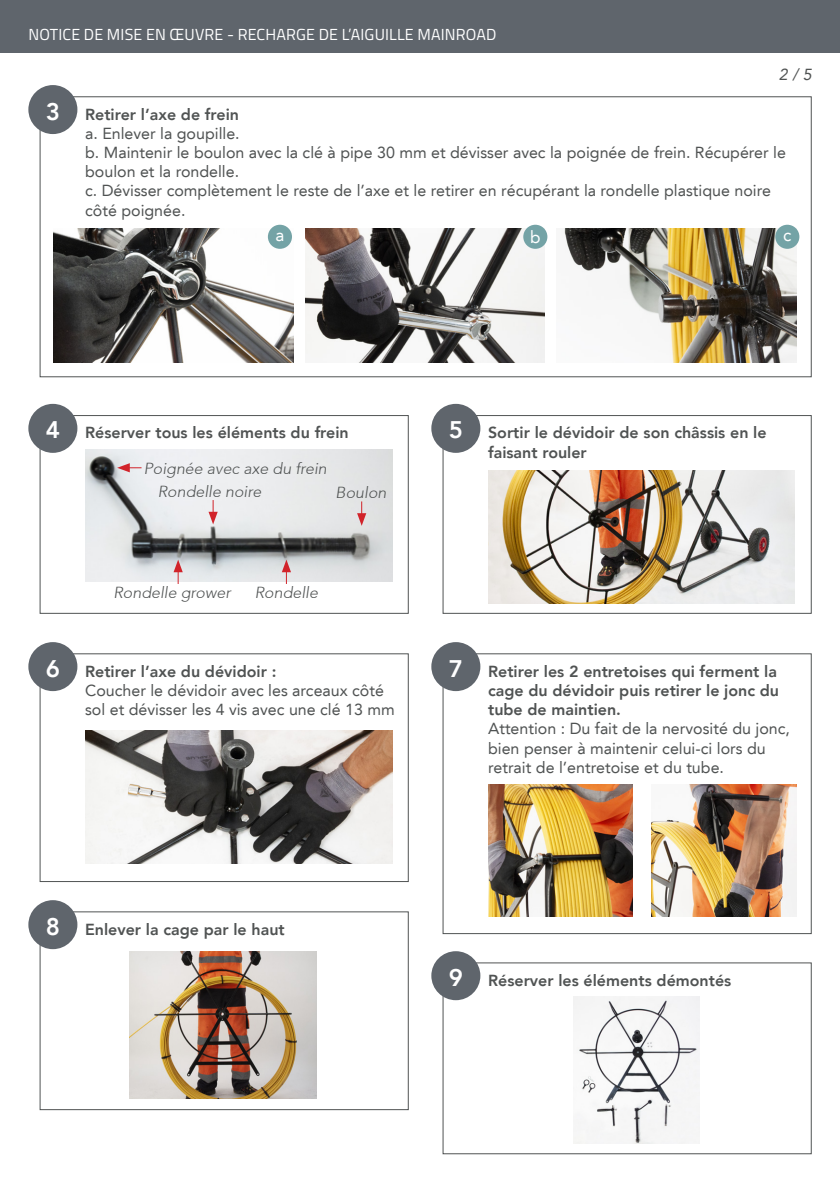
<style>
.page{position:relative;width:840px;height:1191px;background:#fff}
.page>*{position:absolute;margin:0;border:0;box-sizing:border-box;transform-origin:0 0}
.t1{font:800 24px "Avenir LT";color:#fff}
.t2{font:17.2px "Avenir LT";color:#fff}
.t3{font:16px/19.2px "Avenir LT";color:#505353}
.t4{font:800 16px/19.2px "Avenir LT";color:#505353}
.t5{font:italic 300 16px "Avenir 35";color:#505353}
.t6{font:16px "Titillium Web";letter-spacing:.01em;color:#fff}
.PAGINATION{font:italic 16px "Avenir LT";color:#505353}
</style>
<div class="page">
<div style="left:0;top:0;width:839px;height:52px;background:#5f656c"></div>
<div style="left:40px;top:653px;width:368px;height:229px;border:1px solid #505353"></div>
<div style="left:28px;top:85px;width:49px;height:49px;background:#5f656c;border-radius:50%"></div>
<div style="left:28px;top:642px;width:49px;height:49px;background:#5f656c;border-radius:50%"></div>
<div style="left:442px;top:653px;width:369px;height:281px;border:1px solid #505353"></div>
<div style="left:431px;top:642px;width:49px;height:49px;background:#5f656c;border-radius:50%"></div>
<div style="left:40px;top:415px;width:368px;height:198px;border:1px solid #505353"></div>
<div style="left:40px;top:911px;width:368px;height:199px;border:1px solid #505353"></div>
<div style="left:28px;top:404px;width:49px;height:49px;background:#5f656c;border-radius:50%"></div>
<div style="left:28px;top:900px;width:49px;height:49px;background:#5f656c;border-radius:50%"></div>
<div style="left:442px;top:415px;width:369px;height:198px;border:1px solid #505353"></div>
<div style="left:442px;top:962px;width:369px;height:192px;border:1px solid #505353"></div>
<div style="left:431px;top:404px;width:49px;height:49px;background:#5f656c;border-radius:50%"></div>
<div style="left:431px;top:951px;width:49px;height:49px;background:#5f656c;border-radius:50%"></div>
<img style="left:54px;top:228px;width:239px;height:134px">
<img style="left:305px;top:228px;width:239px;height:134px">
<img style="left:564px;top:228px;width:231px;height:134px">
<img style="left:86px;top:449px;width:306px;height:133px">
<svg style="left:173px;top:559px;width:10px;height:25px"></svg>
<svg style="left:281px;top:559px;width:10px;height:25px"></svg>
<svg style="left:208px;top:500px;width:9px;height:24px"></svg>
<svg style="left:117px;top:463px;width:24px;height:9px"></svg>
<svg style="left:357px;top:501px;width:9px;height:25px"></svg>
<img style="left:488px;top:471px;width:306px;height:132px">
<img style="left:86px;top:730px;width:306px;height:133px">
<img style="left:488px;top:784px;width:144px;height:132px">
<img style="left:651px;top:784px;width:144px;height:132px">
<img style="left:129px;top:951px;width:187px;height:147px">
<img style="left:573px;top:996px;width:126px;height:147px">
<div style="left:268px;top:225px;width:24px;height:24px;background:#74a3a6;border-radius:50%"></div>
<div style="left:523px;top:225px;width:24px;height:24px;background:#74a3a6;border-radius:50%"></div>
<div style="left:774px;top:225px;width:25px;height:24px;background:#74a3a6;border-radius:50%"></div>
<p class="t6" style="left:28px;top:23px;width:469px">NOTICE DE MISE EN ŒUVRE - RECHARGE DE L’AIGUILLE MAINROAD</p>
<p class="PAGINATION" style="left:778px;top:65px;width:34px">2 / 5</p>
<p class="t1" style="left:46px;top:97px;width:16px">3</p>
<p class="t4" style="left:85px;top:104px;width:155px">Retirer l’axe de frein</p>
<p class="t3" style="left:85px;top:124px;width:156px">a. Enlever la goupille.</p>
<p class="t3" style="left:85px;top:143px;width:702px">b. Maintenir le boulon avec la clé à pipe 30 mm et dévisser avec la poignée de frein. Récupérer le boulon et la rondelle.</p>
<p class="t3" style="left:85px;top:181px;width:687px">c. Dévisser complètement le reste de l’axe et le retirer en récupérant la rondelle plastique noire côté poignée.</p>
<p class="t2" style="left:275px;top:225px;width:10px">a</p>
<p class="t2" style="left:529px;top:227px;width:12px">b</p>
<p class="t2" style="left:782px;top:225px;width:10px">c</p>
<p class="t1" style="left:46px;top:416px;width:16px">4</p>
<p class="t4" style="left:85px;top:423px;width:265px">Réserver tous les éléments du frein</p>
<p class="t5" style="left:144px;top:458px;width:184px">Poignée avec axe du frein</p>
<p class="t5" style="left:158px;top:481px;width:105px">Rondelle noire</p>
<p class="t5" style="left:335px;top:483px;width:52px">Boulon</p>
<p class="t5" style="left:113px;top:583px;width:119px">Rondelle grower</p>
<p class="t5" style="left:255px;top:583px;width:65px">Rondelle</p>
<p class="t1" style="left:448px;top:416px;width:16px">5</p>
<p class="t4" style="left:488px;top:423px;width:280px">Sortir le dévidoir de son châssis en le faisant rouler</p>
<p class="t1" style="left:46px;top:654px;width:16px">6</p>
<p class="t4" style="left:488px;top:661px;width:292px">Retirer les 2 entretoises qui ferment la cage du dévidoir puis retirer le jonc du tube de maintien.</p>
<p class="t3" style="left:488px;top:719px;width:303px">Attention : Du fait de la nervosité du jonc, bien penser à maintenir celui-ci lors du retrait de l’entretoise et du tube.</p>
<p class="t1" style="left:448px;top:654px;width:16px">7</p>
<p class="t4" style="left:85px;top:661px;width:193px">Retirer l’axe du dévidoir :</p>
<p class="t3" style="left:85px;top:681px;width:311px">Coucher le dévidoir avec les arceaux côté sol et dévisser les 4 vis avec une clé 13 mm</p>
<p class="t1" style="left:46px;top:912px;width:16px">8</p>
<p class="t4" style="left:85px;top:919px;width:201px">Enlever la cage par le haut</p>
<p class="t1" style="left:448px;top:963px;width:16px">9</p>
<p class="t4" style="left:488px;top:970px;width:244px">Réserver les éléments démontés</p>
</div>
